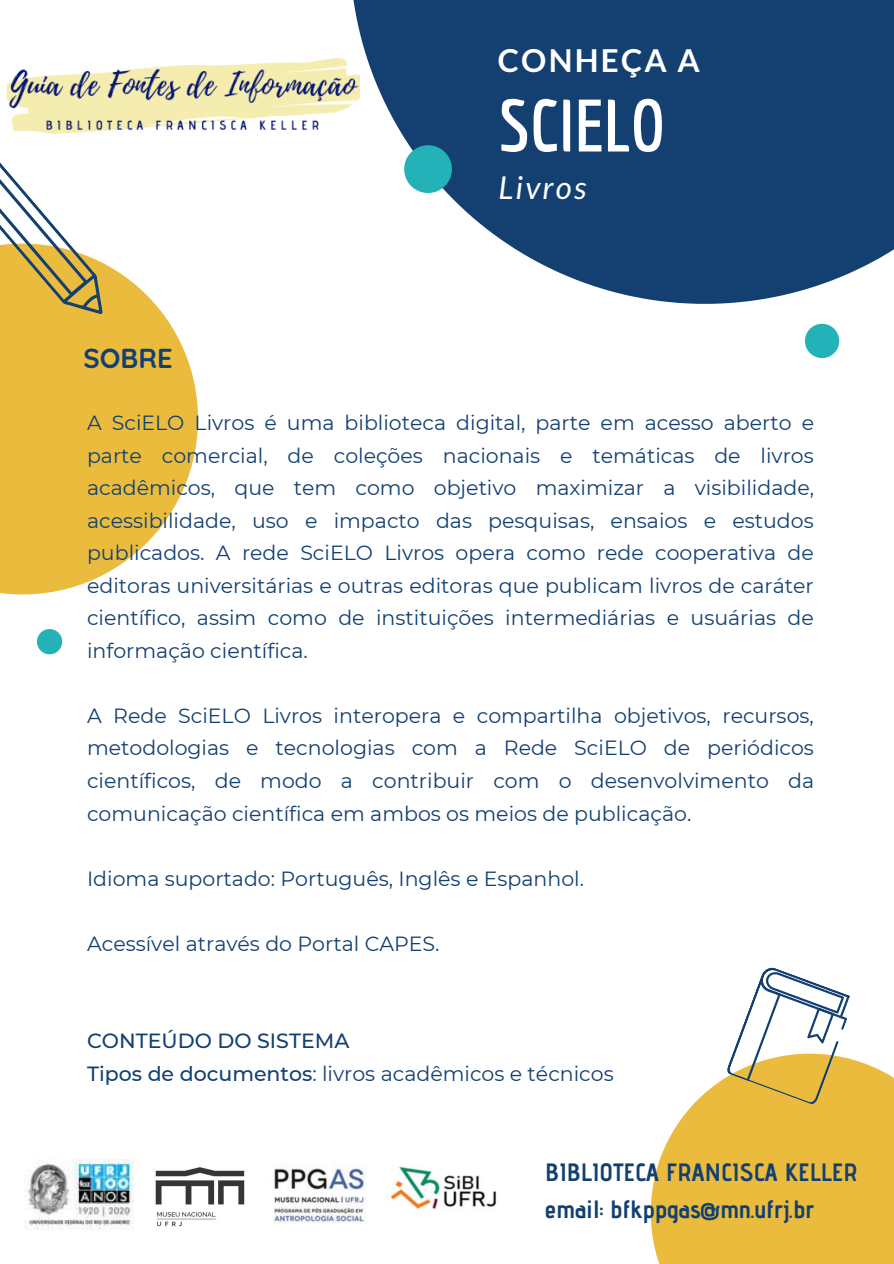
<style>
.page{position:relative;width:894px;height:1264px;background:#fff}
.page>*{position:absolute;margin:0;border:0;box-sizing:border-box;transform-origin:0 0}
.t1{font:700 72px "Economica";color:#fff}
.t2{font:700 31.5px "Lato";letter-spacing:.07em;color:#fff}
.t3{font:italic 31.5px "Lato";letter-spacing:.07em;color:#fff}
.t4{font:700 27.3px "Quicksand";color:#134071}
.t5{font:700 25.05px/37.5px "Advent Pro";color:#134071}
.t6{font:20.55px/32.5px "Montserrat";color:#134071;text-align:justify}
.t7{font:500 20.55px/32.5px "Montserrat";color:#134071}
.s1{font-weight:400}
</style>
<div class="page">
<svg style="left:0;top:272px;width:198px;height:322px;fill:#eabb3d"></svg>
<svg style="left:353px;top:0;width:540px;height:304px;fill:#134071"></svg>
<svg style="left:650px;top:1060px;width:243px;height:203px;background:#ecc252"></svg>
<svg style="left:0;top:163px;width:118px;height:166px"></svg>
<svg style="left:404px;top:145px;width:48px;height:48px;background:#38adb7"></svg>
<svg style="left:805px;top:324px;width:34px;height:34px"></svg>
<svg style="left:37px;top:629px;width:25px;height:25px"></svg>
<img style="left:25px;top:1159px;width:108px;height:71px">
<img style="left:155px;top:1167px;width:90px;height:60px">
<img style="left:274px;top:1164px;width:92px;height:60px">
<img style="left:387px;top:1166px;width:110px;height:43px">
<img style="left:6px;top:45px;width:354px;height:113px">
<svg style="left:725px;top:967px;width:129px;height:138px"></svg>
<h3 class="t4" style="left:83px;top:340px;width:91px">SOBRE</h3>
<h2 class="t2" style="left:498px;top:40px;width:203px">CONHEÇA A</h2>
<h1 class="t1" style="left:498px;top:83px;width:168px">SCIELO</h1>
<h2 class="t3" style="left:498px;top:168px;width:89px">Livros</h2>
<p class="t6" style="left:87px;top:406px;width:728px">A SciELO Livros é uma biblioteca digital, parte em acesso aberto e parte comercial, de coleções nacionais e temáticas de livros acadêmicos, que tem como objetivo maximizar a visibilidade, acessibilidade, uso e impacto das pesquisas, ensaios e estudos publicados. A rede SciELO Livros opera como rede cooperativa de editoras universitárias e outras editoras que publicam livros de caráter científico, assim como de instituições intermediárias e usuárias de informação científica.</p>
<p class="t6" style="left:87px;top:699px;width:728px">A Rede SciELO Livros interopera e compartilha objetivos, recursos, metodologias e tecnologias com a Rede SciELO de periódicos científicos, de modo a contribuir com o desenvolvimento da comunicação científica em ambos os meios de publicação.</p>
<p class="t6" style="left:87px;top:862px;width:498px">Idioma suportado: Português, Inglês e Espanhol.</p>
<p class="t6" style="left:87px;top:927px;width:354px">Acessível através do Portal CAPES.</p>
<p class="t7" style="left:87px;top:1024px;width:528px">CONTEÚDO DO SISTEMA<br>Tipos de documentos<span class="s1">: livros acadêmicos e técnicos</span></p>
<p class="t5" style="left:545px;top:1152px;width:314px">BIBLIOTECA FRANCISCA KELLER email: bfkppgas@mn.ufrj.br</p>
</div>
